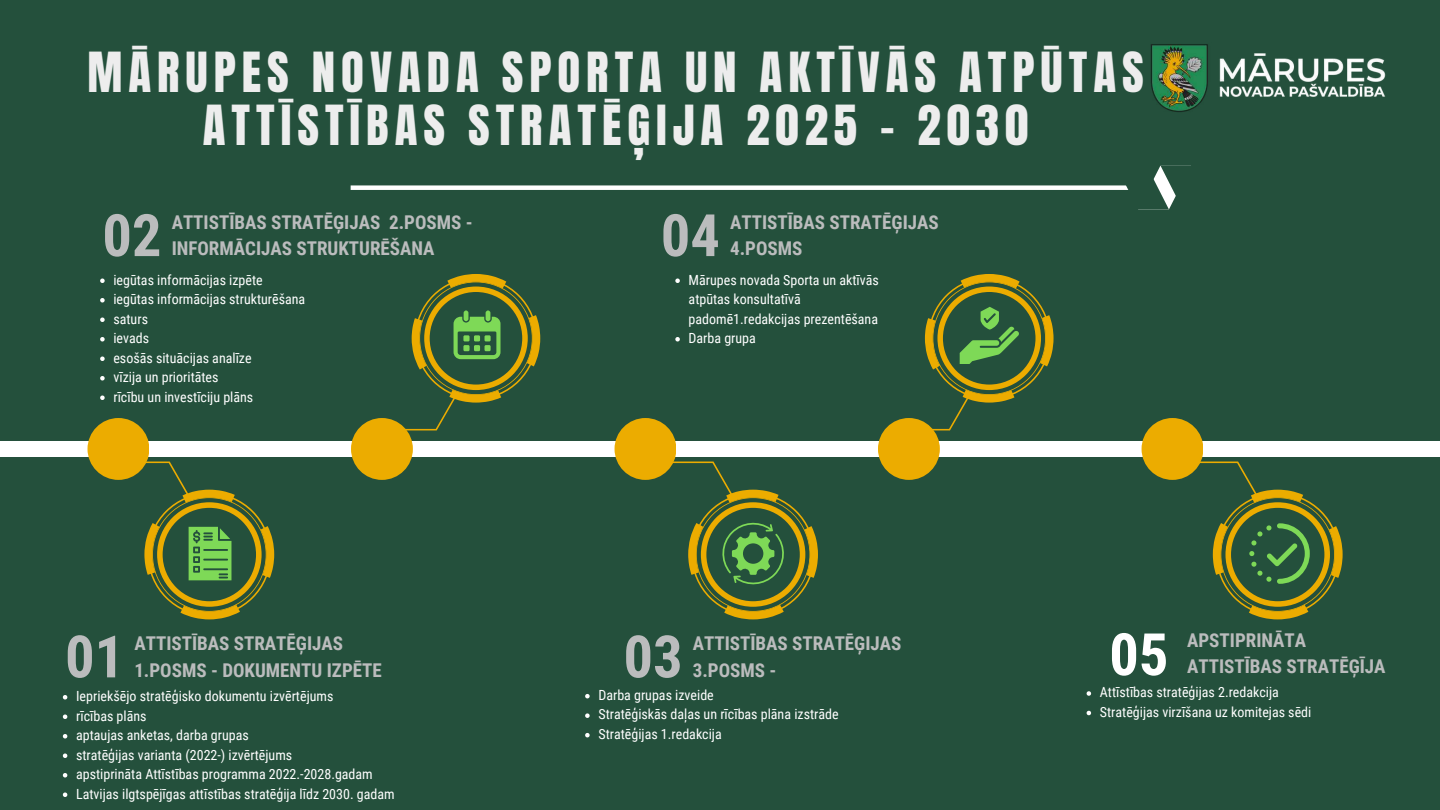
<style>
.page{position:relative;width:1440px;height:810px;background:#24503c}
.page>*{position:absolute;margin:0;border:0;box-sizing:border-box;transform-origin:0 0}
.t1{font:700 58.5px "Roboto Condensed";color:#bbbcbd}
.t2{font:700 58.5px "Roboto Condensed";color:#fff}
.t3{font:47px/52.5px "Anton";letter-spacing:.125em;color:#ededed;text-align:center}
.t4{font:700 19px/26.2px "Roboto Condensed";color:#bbbcbd}
.t5{font:14px/19.5px "Roboto Condensed";color:#fff}
</style>
<div class="page">
<div style="left:0;top:441px;width:1440px;height:16px;background:#fff"></div>
<div style="left:88px;top:418px;width:61px;height:62px;background:#ecac00;border-radius:50%"></div>
<div style="left:615px;top:418px;width:61px;height:62px;background:#ecac00;border-radius:50%"></div>
<div style="left:1142px;top:418px;width:61px;height:62px;background:#ecac00;border-radius:50%"></div>
<div style="left:351px;top:418px;width:62px;height:62px;background:#ecac00;border-radius:50%"></div>
<div style="left:878px;top:418px;width:62px;height:62px;background:#ecac00;border-radius:50%"></div>
<svg style="left:128px;top:462px;width:146px;height:157px"></svg>
<svg style="left:396px;top:274px;width:144px;height:156px"></svg>
<hr style="left:486px;top:311px;width:4px;height:10px;background:#7ed957;border-radius:2px">
<svg style="left:672px;top:462px;width:146px;height:157px"></svg>
<svg style="left:910px;top:274px;width:144px;height:156px"></svg>
<svg style="left:1197px;top:462px;width:146px;height:157px"></svg>
<div style="left:351px;top:185px;width:924px;height:5px;background:#fff"></div>
<svg style="left:1116px;top:166px;width:159px;height:43px"></svg>
<img style="left:1151px;top:44px;width:235px;height:68px">
<svg style="left:63px;top:695px;width:4px;height:5px"></svg>
<svg style="left:63px;top:715px;width:4px;height:4px"></svg>
<svg style="left:63px;top:734px;width:4px;height:5px"></svg>
<svg style="left:63px;top:754px;width:4px;height:4px"></svg>
<svg style="left:63px;top:773px;width:4px;height:5px"></svg>
<svg style="left:63px;top:793px;width:4px;height:4px"></svg>
<svg style="left:585px;top:694px;width:5px;height:4px"></svg>
<svg style="left:585px;top:713px;width:5px;height:5px"></svg>
<svg style="left:585px;top:733px;width:5px;height:4px"></svg>
<svg style="left:1087px;top:691px;width:4px;height:5px"></svg>
<svg style="left:1087px;top:711px;width:4px;height:4px"></svg>
<svg style="left:100px;top:279px;width:5px;height:4px"></svg>
<svg style="left:100px;top:298px;width:5px;height:5px"></svg>
<svg style="left:100px;top:318px;width:5px;height:4px"></svg>
<svg style="left:100px;top:337px;width:5px;height:5px"></svg>
<svg style="left:100px;top:357px;width:5px;height:4px"></svg>
<svg style="left:100px;top:376px;width:5px;height:5px"></svg>
<svg style="left:100px;top:396px;width:5px;height:4px"></svg>
<svg style="left:675px;top:279px;width:5px;height:4px"></svg>
<svg style="left:675px;top:337px;width:5px;height:5px"></svg>
<h2 class="t3" style="left:87px;top:47px;width:1058px">MĀRUPES NOVADA SPORTA UN AKTĪVĀS ATPŪTAS<br>ATTĪSTĪBAS STRATĒĢIJA 2025 - 2030</h2>
<h3 class="t4" style="left:172px;top:209px;width:303px">ATTISTĪBAS STRATĒĢIJAS 2.POSMS -<br>INFORMĀCIJAS STRUKTURĒŠANA</h3>
<h1 class="t1" style="left:661px;top:202px;width:61px">04</h1>
<p class="t5" style="left:689px;top:270px;width:192px">Mārupes novada Sporta un aktīvās atpūtas konsultatīvā padomē1.redakcijas prezentēšana<br>Darba grupa</p>
<h3 class="t4" style="left:730px;top:209px;width:210px">ATTISTĪBAS STRATĒĢIJAS<br>4.POSMS</h3>
<h1 class="t1" style="left:102px;top:202px;width:61px">02</h1>
<p class="t5" style="left:113px;top:270px;width:193px">iegūtas informācijas izpēte iegūtas informācijas strukturēšana saturs<br>ievads<br>esošās situācijas analīze<br>vīzija un prioritātes<br>rīcību un investīciju plāns</p>
<h3 class="t4" style="left:1187px;top:627px;width:200px">APSTIPRINĀTA<br>ATTISTĪBAS STRATĒĢĪJA</h3>
<h3 class="t4" style="left:693px;top:631px;width:210px">ATTISTĪBAS STRATĒĢIJAS<br>3.POSMS -</h3>
<h1 class="t2" style="left:1109px;top:621px;width:61px">05</h1>
<p class="t5" style="left:1100px;top:683px;width:213px">Attīstības stratēģijas 2.redakcija<br>Stratēģijas virzīšana uz komitejas sēdi</p>
<h3 class="t4" style="left:134px;top:631px;width:249px">ATTISTĪBAS STRATĒĢIJAS<br>1.POSMS - DOKUMENTU IZPĒTE</h3>
<h1 class="t1" style="left:623px;top:623px;width:61px">03</h1>
<p class="t5" style="left:598px;top:685px;width:242px">Darba grupas izveide<br>Stratēģiskās daļas un rīcības plāna izstrāde<br>Stratēģijas 1.redakcija</p>
<h1 class="t1" style="left:65px;top:623px;width:61px">01</h1>
<p class="t5" style="left:76px;top:686px;width:320px">Iepriekšējo stratēģisko dokumentu izvērtējums<br>rīcības plāns<br>aptaujas anketas, darba grupas<br>stratēģijas varianta (2022-) izvērtējums<br>apstiprināta Attīstības programma 2022.-2028.gadam Latvijas ilgtspējīgas attīstības stratēģija līdz 2030. gadam</p>
</div>
